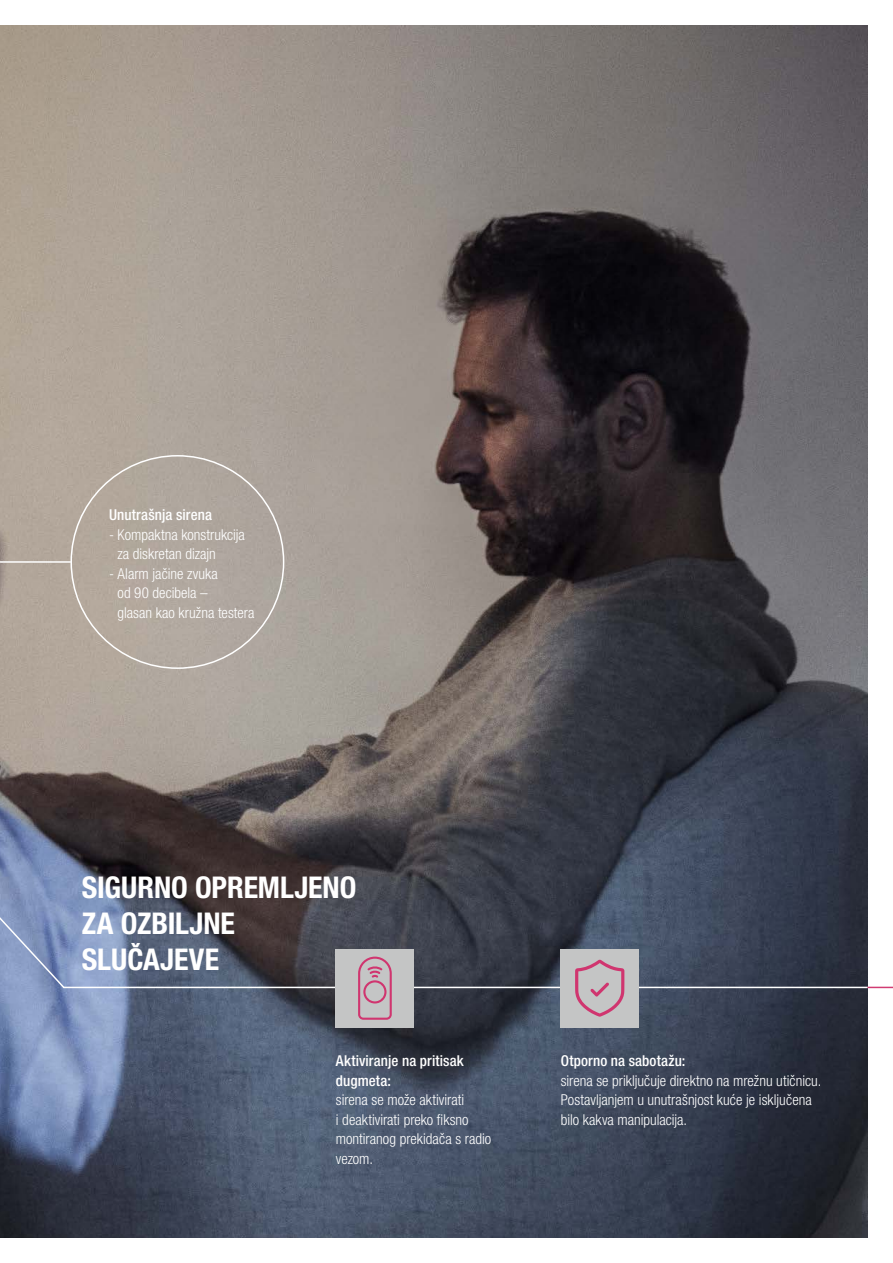
<style>
.page{position:relative;width:893px;height:1263px;background:#fff}
.page>*{position:absolute;margin:0;border:0;box-sizing:border-box;transform-origin:0 0}
.Bodytext{font:700 condensed 30px/36px "Helvetica Neue LTW1 G";letter-spacing:-.005em;color:#fff}
.Bodytext-2{font:300 condensed 15px/19.5px "Helvetica Neue LTW1 G";color:#fff}
.Bodytext_headline{font:500 condensed 15px/19.5px "Helvetica Neue LTW1 G";letter-spacing:.005em;color:#fff}
</style>
<div class="page">
<img style="left:0;top:26px;width:867px;height:1211px">
<hr style="left:64px;top:987px;width:803px;height:1px;background:#fff">
<svg style="left:867px;top:987px;width:26px;height:1px"></svg>
<svg style="left:0;top:771px;width:66px;height:218px;background:#707c9b"></svg>
<div style="left:336px;top:949px;width:78px;height:78px;background:#c4c5c5"></div>
<div style="left:561px;top:949px;width:78px;height:78px;background:#c4c5c5"></div>
<hr style="left:0;top:561px;width:71px;height:2px;background:#fff">
<svg style="left:358px;top:956px;width:34px;height:64px"></svg>
<svg style="left:575px;top:960px;width:49px;height:57px"></svg>
<p class="Bodytext_headline" style="left:109px;top:505px;width:104px">Unutrašnja sirena</p>
<p class="Bodytext-2" style="left:118px;top:525px;width:129px;text-indent:-9px">- Kompaktna konstrukcija za diskretan dizajn</p>
<p class="Bodytext-2" style="left:118px;top:564px;width:138px;text-indent:-9px">- Alarm jačine zvuka<br>od 90 decibela –<br>glasan kao kružna testera</p>
<p class="Bodytext" style="left:82px;top:869px;width:276px">SIGURNO OPREMLJENO<br>ZA OZBILJNE<br>SLUČAJEVE</p>
<p class="Bodytext_headline" style="left:336px;top:1051px;width:129px">Aktiviranje na pritisak dugmeta:</p>
<p class="Bodytext-2" style="left:336px;top:1090px;width:157px">sirena se može aktivirati<br>i deaktivirati preko fiksno montiranog prekidača s radio vezom.</p>
<p class="Bodytext_headline" style="left:561px;top:1051px;width:126px">Otporno na sabotažu:</p>
<p class="Bodytext-2" style="left:561px;top:1071px;width:262px">sirena se priključuje direktno na mrežnu utičnicu.<br>Postavljanjem u unutrašnjost kuće je isključena bilo kakva manipulacija.</p>
</div>
